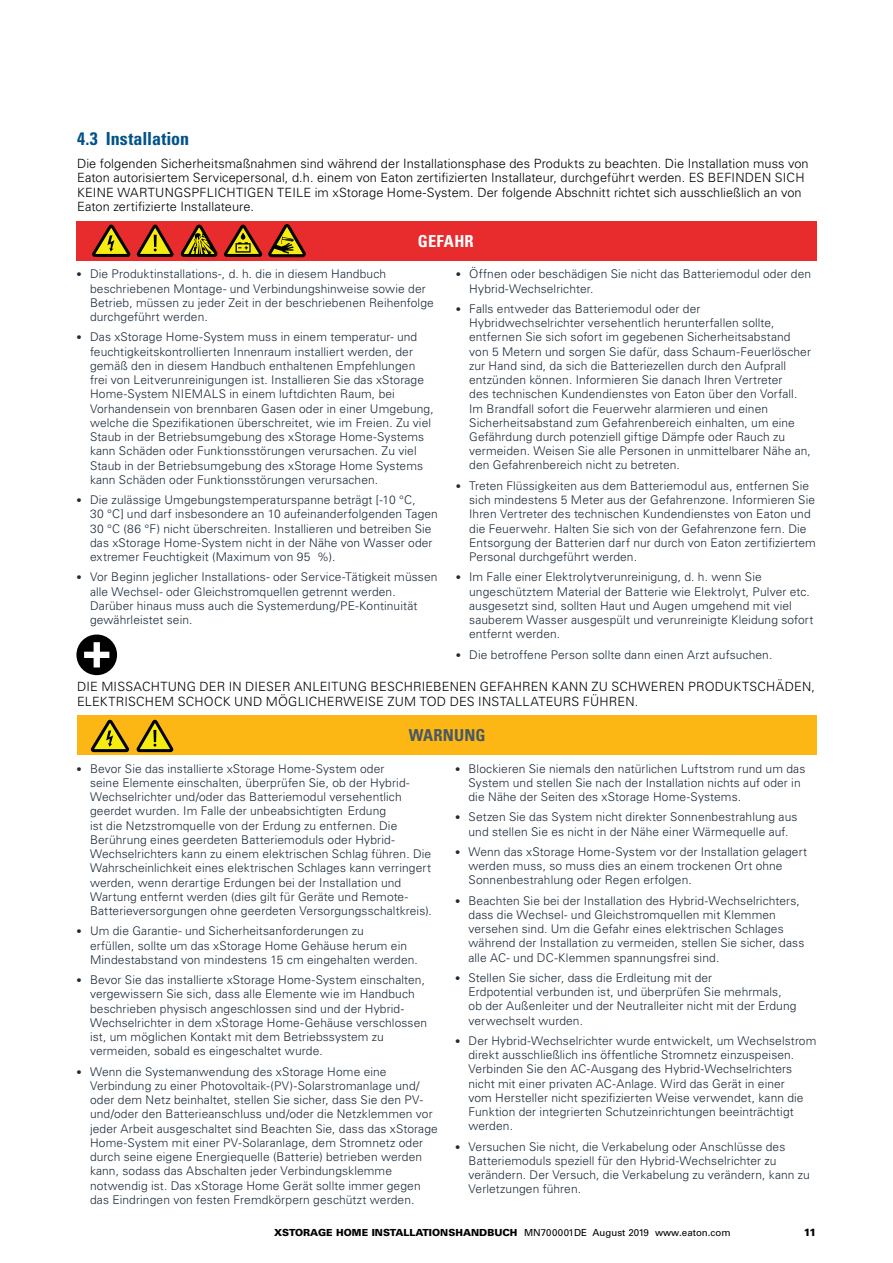
<style>
.page{position:relative;width:893px;height:1263px;background:#fff}
.page>*{position:absolute;margin:0;border:0;box-sizing:border-box;transform-origin:0 0}
.t1{font:700 condensed 18px "Univers LT Std";color:#005288}
.t2{font:700 condensed 16.5px "Univers LT Std";letter-spacing:.01em;color:#485865}
.t3{font:700 condensed 16.5px "Univers LT Std";letter-spacing:.01em;color:#fff}
.t4{font:300 12.75px/14.2px "Univers LT Std";letter-spacing:.01em;color:#000}
.t5{font:300 12px/14.2px "Univers LT Std";letter-spacing:.01em;color:#1c2b39}
.t6{font:900 10.5px "Univers LT Std";color:#000}
.t7{font:900 9.75px "Univers LT Std";color:#000}
.s1{font-family:"EATON Univers";font-size:10.5px}
.s2{font-weight:400}
</style>
<div class="page">
<div style="left:77px;top:221px;width:740px;height:40px;background:#e82c2e"></div>
<div style="left:77px;top:715px;width:739px;height:40px;background:#fdb714"></div>
<svg style="left:90px;top:719px;width:84px;height:34px"></svg>
<div style="left:76px;top:634px;width:41px;height:41px;background:#000;border-radius:50%"></div>
<svg style="left:84px;top:642px;width:25px;height:25px"></svg>
<svg style="left:92px;top:224px;width:214px;height:34px"></svg>
<h1 class="t1" style="left:77px;top:127px;width:114px">4.3 Installation</h1>
<p class="t4" style="left:77px;top:156px;width:733px">Die folgenden Sicherheitsmaßnahmen sind während der Installationsphase des Produkts zu beachten. Die Installation muss von Eaton autorisiertem Servicepersonal, d.h. einem von Eaton zertifizierten Installateur, durchgeführt werden. ES BEFINDEN SICH KEINE WARTUNGSPFLICHTIGEN TEILE im xStorage Home-System. Der folgende Abschnitt richtet sich ausschließlich an von Eaton zertifizierte Installateure.</p>
<h2 class="t3" style="left:418px;top:231px;width:57px">GEFAHR</h2>
<p class="t5" style="left:90px;top:267px;width:345px;text-indent:-14px"><span class="s1">•</span> Die Produktinstallations-, d. h. die in diesem Handbuch beschriebenen Montage- und Verbindungshinweise sowie der Betrieb, müssen zu jeder Zeit in der beschriebenen Reihenfolge durchgeführt werden.</p>
<p class="t5" style="left:90px;top:330px;width:345px;text-indent:-14px"><span class="s1">•</span> Das xStorage Home-System muss in einem temperatur- und feuchtigkeitskontrollierten Innenraum installiert werden, der gemäß den in diesem Handbuch enthaltenen Empfehlungen frei von Leitverunreinigungen ist. Installieren Sie das xStorage Home-System NIEMALS in einem luftdichten Raum, bei Vorhandensein von brennbaren Gasen oder in einer Umgebung, welche die Spezifikationen überschreitet, wie im Freien. Zu viel Staub in der Betriebsumgebung des xStorage Home-Systems kann Schäden oder Funktionsstörungen verursachen. Zu viel Staub in der Betriebsumgebung des xStorage Home Systems kann Schäden oder Funktionsstörungen verursachen.</p>
<p class="t5" style="left:90px;top:493px;width:349px;text-indent:-14px"><span class="s1">•</span> Die zulässige Umgebungstemperaturspanne beträgt [-10 °C,<br>30 °C] und darf insbesondere an 10 aufeinanderfolgenden Tagen 30 °C (86 °F) nicht überschreiten. Installieren und betreiben Sie das xStorage Home-System nicht in der Nähe von Wasser oder extremer Feuchtigkeit (Maximum von 95 %).</p>
<p class="t5" style="left:90px;top:570px;width:349px;text-indent:-14px"><span class="s1">•</span> Vor Beginn jeglicher Installations- oder Service-Tätigkeit müssen alle Wechsel- oder Gleichstromquellen getrennt werden.<br>Darüber hinaus muss auch die Systemerdung/PE-Kontinuität gewährleistet sein.</p>
<p class="t5" style="left:469px;top:267px;width:343px;text-indent:-14px"><span class="s1">•</span> Öffnen oder beschädigen Sie nicht das Batteriemodul oder den<br>Hybrid-Wechselrichter.</p>
<p class="t5" style="left:469px;top:301px;width:343px;text-indent:-14px"><span class="s1">•</span> Falls entweder das Batteriemodul oder der Hybridwechselrichter versehentlich herunterfallen sollte, entfernen Sie sich sofort im gegebenen Sicherheitsabstand von 5 Metern und sorgen Sie dafür, dass Schaum-Feuerlöscher zur Hand sind, da sich die Batteriezellen durch den Aufprall entzünden können. Informieren Sie danach Ihren Vertreter<br>des technischen Kundendienstes von Eaton über den Vorfall.<br>Im Brandfall sofort die Feuerwehr alarmieren und einen Sicherheitsabstand zum Gefahrenbereich einhalten, um eine Gefährdung durch potenziell giftige Dämpfe oder Rauch zu vermeiden. Weisen Sie alle Personen in unmittelbarer Nähe an, den Gefahrenbereich nicht zu betreten.</p>
<p class="t5" style="left:469px;top:478px;width:348px;text-indent:-14px"><span class="s1">•</span> Treten Flüssigkeiten aus dem Batteriemodul aus, entfernen Sie sich mindestens 5 Meter aus der Gefahrenzone. Informieren Sie Ihren Vertreter des technischen Kundendienstes von Eaton und die Feuerwehr. Halten Sie sich von der Gefahrenzone fern. Die Entsorgung der Batterien darf nur durch von Eaton zertifiziertem Personal durchgeführt werden.</p>
<p class="t5" style="left:469px;top:570px;width:346px;text-indent:-14px"><span class="s1">•</span> Im Falle einer Elektrolytverunreinigung, d. h. wenn Sie ungeschütztem Material der Batterie wie Elektrolyt, Pulver etc. ausgesetzt sind, sollten Haut und Augen umgehend mit viel sauberem Wasser ausgespült und verunreinigte Kleidung sofort entfernt werden.</p>
<p class="t5" style="left:456px;top:647px;width:318px"><span class="s1">•</span> Die betroffene Person sollte dann einen Arzt aufsuchen.</p>
<p class="t4" style="left:77px;top:680px;width:740px">DIE MISSACHTUNG DER IN DIESER ANLEITUNG BESCHRIEBENEN GEFAHREN KANN ZU SCHWEREN PRODUKTSCHÄDEN,<br>ELEKTRISCHEM SCHOCK UND MÖGLICHERWEISE ZUM TOD DES INSTALLATEURS FÜHREN.</p>
<h2 class="t2" style="left:409px;top:725px;width:78px">WARNUNG</h2>
<p class="t5" style="left:90px;top:761px;width:343px;text-indent:-14px"><span class="s1">•</span> Bevor Sie das installierte xStorage Home-System oder<br>seine Elemente einschalten, überprüfen Sie, ob der Hybrid-Wechselrichter und/oder das Batteriemodul versehentlich geerdet wurden. Im Falle der unbeabsichtigten Erdung<br>ist die Netzstromquelle von der Erdung zu entfernen. Die Berührung eines geerdeten Batteriemoduls oder Hybrid-Wechselrichters kann zu einem elektrischen Schlag führen. Die Wahrscheinlichkeit eines elektrischen Schlages kann verringert werden, wenn derartige Erdungen bei der Installation und Wartung entfernt werden (dies gilt für Geräte und Remote-Batterieversorgungen ohne geerdeten Versorgungsschaltkreis).</p>
<p class="t5" style="left:90px;top:924px;width:329px;text-indent:-14px"><span class="s1">•</span> Um die Garantie- und Sicherheitsanforderungen zu<br>erfüllen, sollte um das xStorage Home Gehäuse herum ein<br>Mindestabstand von mindestens 15 cm eingehalten werden.</p>
<p class="t5" style="left:90px;top:973px;width:339px;text-indent:-14px"><span class="s1">•</span> Bevor Sie das installierte xStorage Home-System einschalten, vergewissern Sie sich, dass alle Elemente wie im Handbuch beschrieben physisch angeschlossen sind und der Hybrid-Wechselrichter in dem xStorage Home-Gehäuse verschlossen ist, um möglichen Kontakt mit dem Betriebssystem zu vermeiden, sobald es eingeschaltet wurde.</p>
<p class="t5" style="left:90px;top:1064px;width:349px;text-indent:-14px"><span class="s1">•</span> Wenn die Systemanwendung des xStorage Home eine Verbindung zu einer Photovoltaik-(PV)-Solarstromanlage und/ oder dem Netz beinhaltet, stellen Sie sicher, dass Sie den PV&shy;und/oder den Batterieanschluss und/oder die Netzklemmen vor jeder Arbeit ausgeschaltet sind Beachten Sie, dass das xStorage Home-System mit einer PV-Solaranlage, dem Stromnetz oder durch seine eigene Energiequelle (Batterie) betrieben werden kann, sodass das Abschalten jeder Verbindungsklemme notwendig ist. Das xStorage Home Gerät sollte immer gegen das Eindringen von festen Fremdkörpern geschützt werden.</p>
<p class="t5" style="left:468px;top:761px;width:338px;text-indent:-14px"><span class="s1">•</span> Blockieren Sie niemals den natürlichen Luftstrom rund um das<br>System und stellen Sie nach der Installation nichts auf oder in die Nähe der Seiten des xStorage Home-Systems.</p>
<p class="t5" style="left:455px;top:810px;width:344px;text-align:center"><span class="s1">•</span> Setzen Sie das System nicht direkter Sonnenbestrahlung aus und stellen Sie es nicht in der Nähe einer Wärmequelle auf.</p>
<p class="t5" style="left:468px;top:844px;width:340px;text-indent:-14px"><span class="s1">•</span> Wenn das xStorage Home-System vor der Installation gelagert werden muss, so muss dies an einem trockenen Ort ohne<br>Sonnenbestrahlung oder Regen erfolgen.</p>
<p class="t5" style="left:468px;top:893px;width:337px;text-indent:-14px"><span class="s1">•</span> Beachten Sie bei der Installation des Hybrid-Wechselrichters, dass die Wechsel- und Gleichstromquellen mit Klemmen versehen sind. Um die Gefahr eines elektrischen Schlages während der Installation zu vermeiden, stellen Sie sicher, dass alle AC- und DC-Klemmen spannungsfrei sind.</p>
<p class="t5" style="left:468px;top:970px;width:329px;text-indent:-14px"><span class="s1">•</span> Stellen Sie sicher, dass die Erdleitung mit der<br>Erdpotential verbunden ist, und überprüfen Sie mehrmals, ob der Außenleiter und der Neutralleiter nicht mit der Erdung verwechselt wurden.</p>
<p class="t5" style="left:468px;top:1033px;width:349px;text-indent:-14px"><span class="s1">•</span> Der Hybrid-Wechselrichter wurde entwickelt, um Wechselstrom direkt ausschließlich ins öffentliche Stromnetz einzuspeisen.<br>Verbinden Sie den AC-Ausgang des Hybrid-Wechselrichters nicht mit einer privaten AC-Anlage. Wird das Gerät in einer<br>vom Hersteller nicht spezifizierten Weise verwendet, kann die Funktion der integrierten Schutzeinrichtungen beeinträchtigt werden.</p>
<p class="t5" style="left:468px;top:1139px;width:343px;text-indent:-14px"><span class="s1">•</span> Versuchen Sie nicht, die Verkabelung oder Anschlüsse des Batteriemoduls speziell für den Hybrid-Wechselrichter zu verändern. Der Versuch, die Verkabelung zu verändern, kann zu Verletzungen führen.</p>
<p class="t7" style="left:274px;top:1226px;width:458px">XSTORAGE HOME INSTALLATIONSHANDBUCH <span class="s2">MN700001DE August 2019 www.eaton.com</span></p>
<p class="t6" style="left:804px;top:1225px;width:14px">11</p>
</div>
